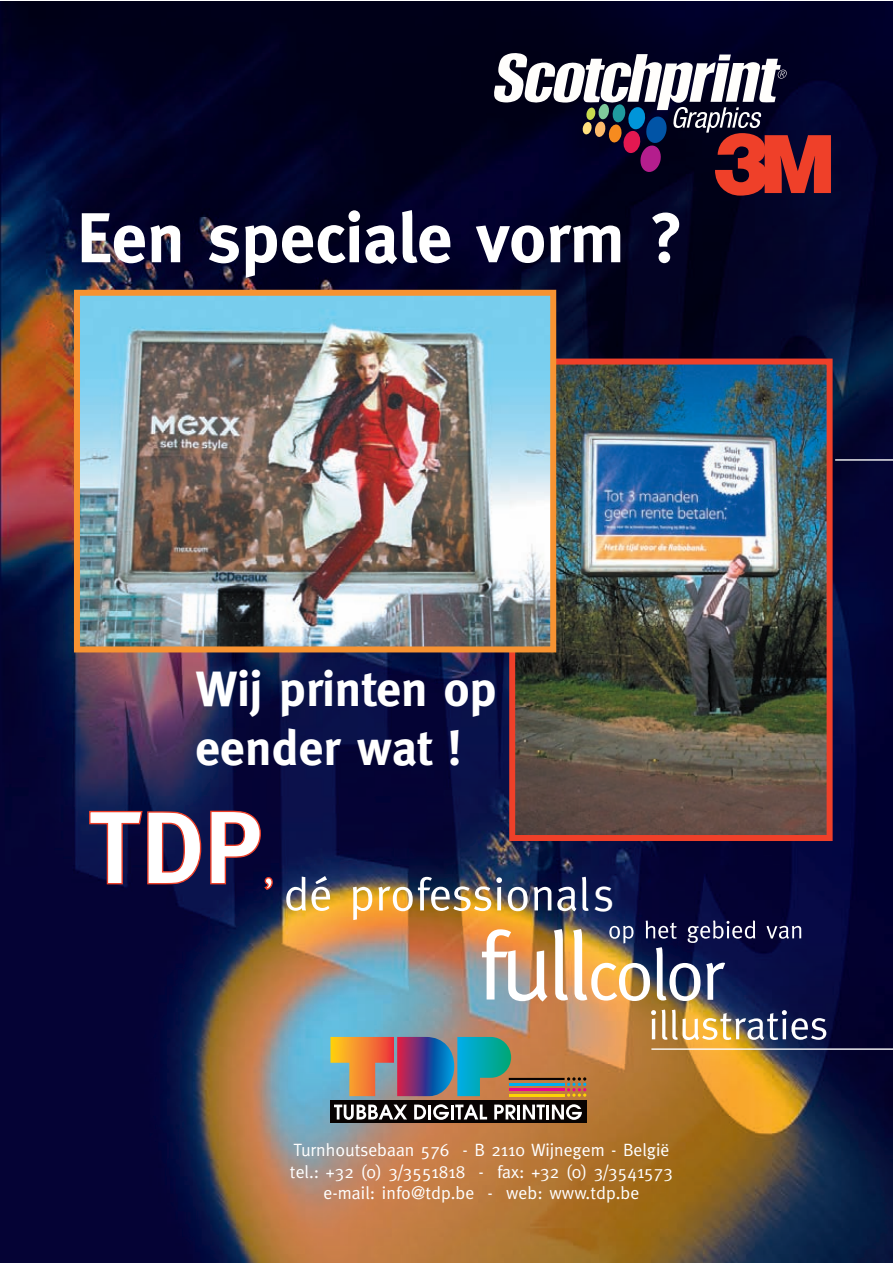
<style>
.page{position:relative;width:893px;height:1263px;background:#fff}
.page>*{position:absolute;margin:0;border:0;box-sizing:border-box;transform-origin:0 0}
.t1{font:700 70.5px "Meta";color:#fff}
.t2{font:700 49.5px/59.4px "Meta";color:#fff}
.t3{font:47.4px "Meta";color:#fff}
.t4{font:17.85px/21.3px "Meta";letter-spacing:.005em;color:#fff;text-align:center}
</style>
<div class="page">
<img style="left:0;top:2px;width:893px;height:1261px">
<div style="left:330px;top:1100px;width:256px;height:23px;background:#080302"></div>
<hr style="left:509px;top:1078px;width:56px;height:2px;background:#080302">
<hr style="left:509px;top:1083px;width:56px;height:2px;background:#00aeef">
<hr style="left:509px;top:1089px;width:56px;height:2px;background:#ed028c">
<hr style="left:509px;top:1094px;width:56px;height:2px;background:#fed304">
<svg style="left:567px;top:1077px;width:19px;height:20px"></svg>
<svg style="left:330px;top:1037px;width:182px;height:59px;background:#787f80"></svg>
<svg style="left:334px;top:1104px;width:73px;height:16px"></svg>
<svg style="left:414px;top:1104px;width:12px;height:15px"></svg>
<hr style="left:428px;top:1104px;width:3px;height:15px;background:#fff">
<svg style="left:433px;top:1104px;width:16px;height:16px"></svg>
<hr style="left:451px;top:1104px;width:3px;height:15px;background:#fff">
<svg style="left:455px;top:1104px;width:32px;height:15px"></svg>
<svg style="left:494px;top:1104px;width:22px;height:15px"></svg>
<hr style="left:517px;top:1104px;width:3px;height:15px;background:#fff">
<svg style="left:523px;top:1104px;width:22px;height:15px"></svg>
<hr style="left:546px;top:1104px;width:3px;height:15px;background:#fff">
<svg style="left:552px;top:1104px;width:30px;height:16px"></svg>
<svg style="left:88px;top:810px;width:185px;height:79px"></svg>
<svg style="left:493px;top:53px;width:338px;height:143px"></svg>
<img style="left:516px;top:366px;width:310px;height:468px">
<div style="left:509px;top:359px;width:324px;height:482px;border:6px solid #ef4029"></div>
<img style="left:81px;top:297px;width:468px;height:348px">
<div style="left:74px;top:290px;width:482px;height:362px;border:6px solid #f79332"></div>
<hr style="left:835px;top:459px;width:58px;height:2px;background:#fff">
<hr style="left:651px;top:1048px;width:242px;height:2px;background:#fff">
<img style="left:651px;top:1009px;width:175px;height:31px">
<img style="left:286px;top:876px;width:515px;height:125px">
<h1 class="t1" style="left:77px;top:197px;width:608px">Een speciale vorm ?</h1>
<h2 class="t2" style="left:195px;top:659px;width:303px">Wij printen op eender wat !</h2>
<h3 class="t3" style="left:594px;top:867px;width:22px">s</h3>
<p class="t4" style="left:290px;top:1139px;width:385px">Turnhoutsebaan 576 - B 2110 Wijnegem - België tel.: +32 (0) 3/3551818 - fax: +32 (0) 3/3541573 e-mail: info@tdp.be - web: www.tdp.be</p>
</div>
